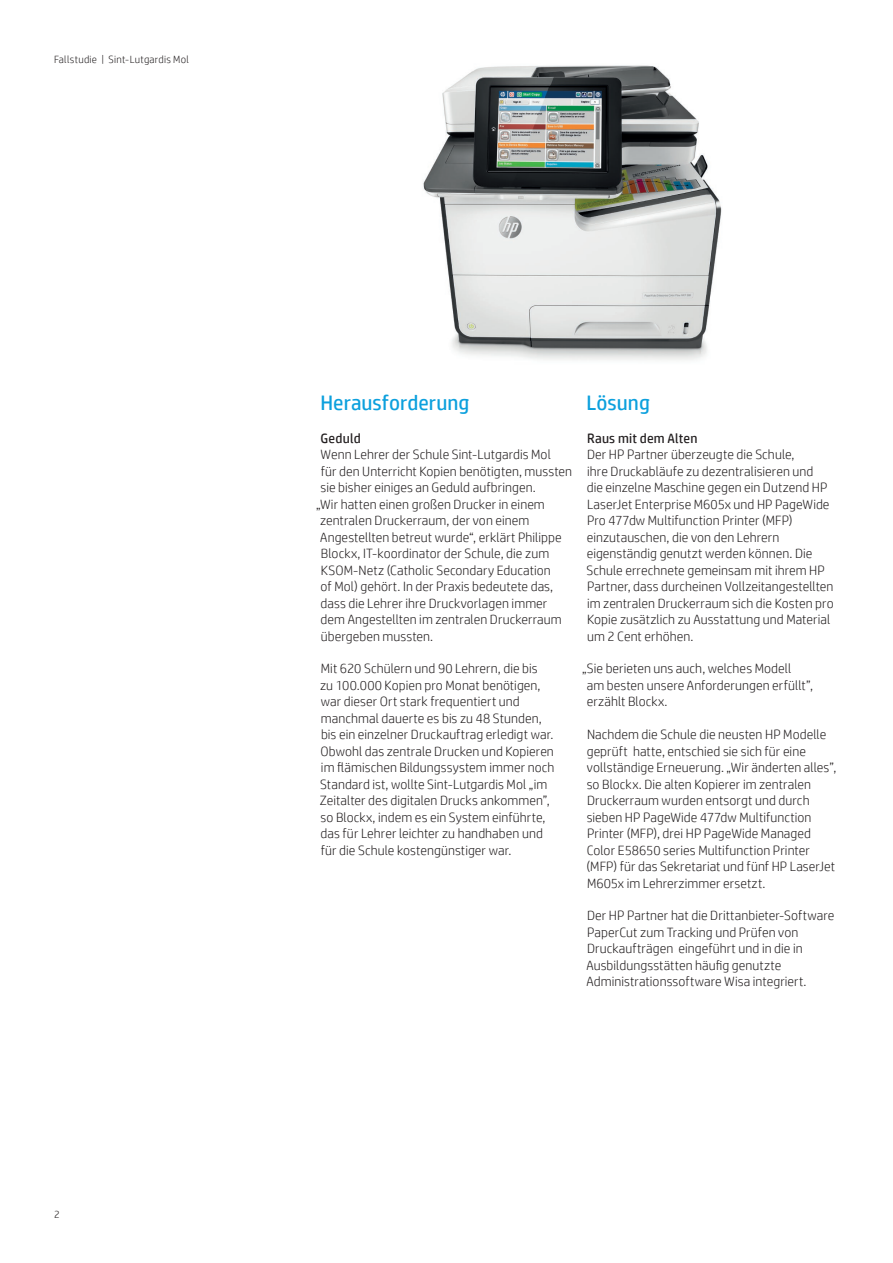
<style>
.page{position:relative;width:893px;height:1263px;background:#fff}
.page>*{position:absolute;margin:0;border:0;box-sizing:border-box;transform-origin:0 0}
.Subhead_14_16_bold_b{font:21px "HP Simplified";color:#0ca0dd}
.Body{font:21px "HP Simplified";color:#0ca0dd}
.Body-2{font:300 13.5px/16.5px "HP Simplified";letter-spacing:.005em;color:#231f20}
.Body_header_bold{font:13.5px "HP Simplified";letter-spacing:.015em;color:#231f20}
.Title_descriptor{font:300 10.5px "HP Simplified";letter-spacing:.025em;color:#231f20}
.Page_number_left{font:300 10.5px "HP Simplified";color:#231f20}
</style>
<div class="page">
<img style="left:423px;top:65px;width:299px;height:295px">
<p class="Title_descriptor" style="left:54px;top:52px;width:136px">Fallstudie | Sint-Lutgardis Mol</p>
<p class="Page_number_left" style="left:54px;top:1207px;width:7px">2</p>
<p class="Subhead_14_16_bold_b" style="left:320px;top:389px;width:150px">Herausforderung</p>
<p class="Body_header_bold" style="left:321px;top:429px;width:42px">Geduld</p>
<p class="Body-2" style="left:321px;top:446px;width:232px">Wenn Lehrer der Schule Sint-Lutgardis Mol</p>
<p class="Body-2" style="left:321px;top:462px;width:253px">für den Unterricht Kopien benötigten, mussten</p>
<p class="Body-2" style="left:320px;top:479px;width:217px">sie bisher einiges an Geduld aufbringen.</p>
<p class="Body-2" style="left:316px;top:495px;width:230px">„Wir hatten einen großen Drucker in einem</p>
<p class="Body-2" style="left:320px;top:512px;width:211px">zentralen Druckerraum, der von einem</p>
<p class="Body-2" style="left:320px;top:528px;width:243px">Angestellten betreut wurde“, erklärt Philippe</p>
<p class="Body-2" style="left:321px;top:545px;width:230px">Blockx, IT-koordinator der Schule, die zum</p>
<p class="Body-2" style="left:321px;top:561px;width:231px">KSOM-Netz (Catholic Secondary Education</p>
<p class="Body-2" style="left:321px;top:578px;width:234px">of Mol) gehört. In der Praxis bedeutete das,</p>
<p class="Body-2" style="left:321px;top:594px;width:228px">dass die Lehrer ihre Druckvorlagen immer</p>
<p class="Body-2" style="left:321px;top:611px;width:243px">dem Angestellten im zentralen Druckerraum</p>
<p class="Body-2" style="left:321px;top:627px;width:114px">übergeben mussten.</p>
<p class="Body-2" style="left:320px;top:660px;width:236px">Mit 620 Schülern und 90 Lehrern, die bis<br>zu 100.000 Kopien pro Monat benötigen, war dieser Ort stark frequentiert und manchmal dauerte es bis zu 48 Stunden, bis ein einzelner Druckauftrag erledigt war.<br>Obwohl das zentrale Drucken und Kopieren im flämischen Bildungssystem immer noch Standard ist, wollte Sint-Lutgardis Mol „im Zeitalter des digitalen Drucks ankommen”, so Blockx, indem es ein System einführte, das für Lehrer leichter zu handhaben und für die Schule kostengünstiger war.</p>
<p class="Body" style="left:587px;top:389px;width:65px">Lösung</p>
<p class="Body_header_bold" style="left:587px;top:429px;width:112px">Raus mit dem Alten</p>
<p class="Body-2" style="left:586px;top:446px;width:249px">Der HP Partner überzeugte die Schule,<br>ihre Druckabläufe zu dezentralisieren und<br>die einzelne Maschine gegen ein Dutzend HP LaserJet Enterprise M605x und HP PageWide Pro 477dw Multifunction Printer (MFP) einzutauschen, die von den Lehrern eigenständig genutzt werden können. Die Schule errechnete gemeinsam mit ihrem HP Partner, dass durcheinen Vollzeitangestellten im zentralen Druckerraum sich die Kosten pro Kopie zusätzlich zu Ausstattung und Material um 2 Cent erhöhen.</p>
<p class="Body-2" style="left:587px;top:660px;width:228px;text-indent:-5px">„Sie berieten uns auch, welches Modell<br>am besten unsere Anforderungen erfüllt”, erzählt Blockx.</p>
<p class="Body-2" style="left:587px;top:726px;width:251px">Nachdem die Schule die neusten HP Modelle geprüft hatte, entschied sie sich für eine vollständige Erneuerung. „Wir änderten alles”, so Blockx. Die alten Kopierer im zentralen Druckerraum wurden entsorgt und durch sieben HP PageWide 477dw Multifunction Printer (MFP), drei HP PageWide Managed Color E58650 series Multifunction Printer (MFP) für das Sekretariat und fünf HP LaserJet M605x im Lehrerzimmer ersetzt.</p>
<p class="Body-2" style="left:586px;top:907px;width:249px">Der HP Partner hat die Drittanbieter-Software PaperCut zum Tracking und Prüfen von Druckaufträgen eingeführt und in die in Ausbildungsstätten häufig genutzte Administrationssoftware Wisa integriert.</p>
</div>
